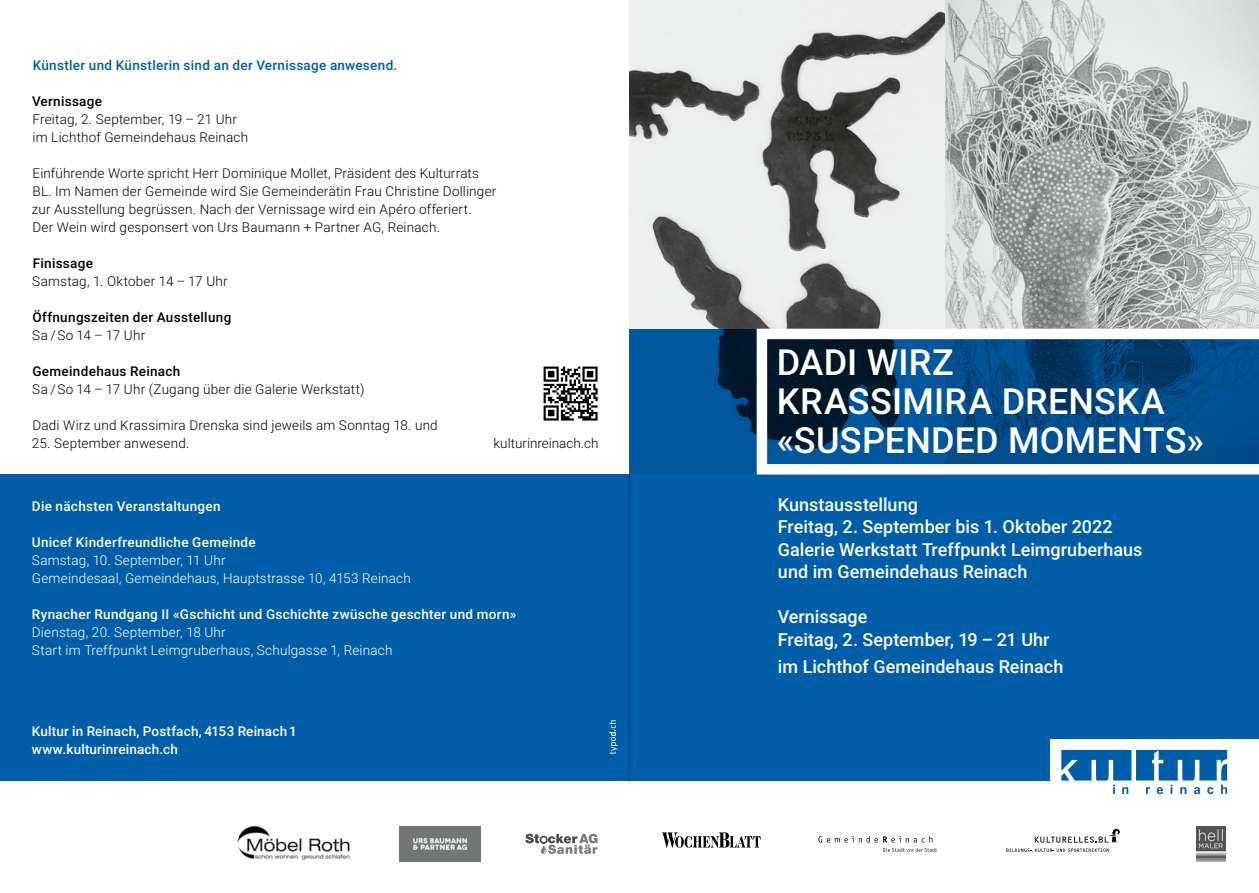
<style>
.page{position:relative;width:1259px;height:893px;background:#fff}
.page>*{position:absolute;margin:0;border:0;box-sizing:border-box;transform-origin:0 0}
.t1{font:500 36px/39px "Roboto";letter-spacing:.005em;color:#fff}
.t2{font:500 18px/22.5px "Roboto";color:#fff}
.t3{font:300 13.5px/18px "Roboto";letter-spacing:.015em;color:#000}
.t4{font:500 13.5px/18px "Roboto";letter-spacing:.02em;color:#fff}
.t5{font:300 13.5px/18px "Roboto";letter-spacing:.015em;color:#fff}
.t6{font:500 13.5px "Roboto";letter-spacing:.02em;color:#000}
.t7{font:500 13.5px "Roboto";letter-spacing:.02em;color:#005ea9}
</style>
<div class="page">
<svg style="left:1006px;top:829px;width:114px;height:23px"></svg>
<svg style="left:662px;top:832px;width:99px;height:16px"></svg>
<svg style="left:818px;top:836px;width:119px;height:16px"></svg>
<img style="left:399px;top:826px;width:82px;height:35px">
<img style="left:1196px;top:827px;width:30px;height:34px">
<svg style="left:525px;top:834px;width:72px;height:20px"></svg>
<img style="left:237px;top:826px;width:113px;height:35px">
<img style="left:629px;top:0;width:630px;height:329px">
<div style="left:0;top:475px;width:629px;height:306px;background:#005ea9"></div>
<svg style="left:609px;top:720px;width:9px;height:34px"></svg>
<div style="left:629px;top:329px;width:630px;height:452px;background:#005ea9"></div>
<div style="left:1050px;top:739px;width:209px;height:69px;background:#fff"></div>
<svg style="left:1061px;top:750px;width:166px;height:44px"></svg>
<svg style="left:756px;top:329px;width:503px;height:146px;background:#28608c"></svg>
<svg style="left:543px;top:367px;width:54px;height:54px"></svg>
<p class="t7" style="left:33px;top:55px;width:366px">Künstler und Künstlerin sind an der Vernissage anwesend.</p>
<p class="t6" style="left:32px;top:91px;width:71px">Vernissage</p>
<p class="t3" style="left:32px;top:109px;width:217px">Freitag, 2. September, 19 – 21 Uhr im Lichthof Gemeindehaus Reinach</p>
<p class="t3" style="left:32px;top:163px;width:466px">Einführende Worte spricht Herr Dominique Mollet, Präsident des Kulturrats BL. Im Namen der Gemeinde wird Sie Gemeinderätin Frau Christine Dollinger zur Ausstellung begrüssen. Nach der Vernissage wird ein Apéro offeriert.<br>Der Wein wird gesponsert von Urs Baumann + Partner AG, Reinach.</p>
<p class="t6" style="left:33px;top:253px;width:62px">Finissage</p>
<p class="t3" style="left:32px;top:271px;width:197px">Samstag, 1. Oktober 14 – 17 Uhr</p>
<p class="t6" style="left:32px;top:307px;width:200px">Öffnungszeiten der Ausstellung</p>
<p class="t3" style="left:32px;top:325px;width:114px">Sa / So 14 – 17 Uhr</p>
<p class="t6" style="left:32px;top:361px;width:149px">Gemeindehaus Reinach</p>
<p class="t3" style="left:32px;top:379px;width:334px">Sa / So 14 – 17 Uhr (Zugang über die Galerie Werkstatt)</p>
<p class="t3" style="left:32px;top:415px;width:407px">Dadi Wirz und Krassimira Drenska sind jeweils am Sonntag 18. und</p>
<p class="t3" style="left:32px;top:433px;width:159px">25. September anwesend.</p>
<p class="t3" style="left:493px;top:433px;width:106px">kulturinreinach.ch</p>
<p class="t4" style="left:32px;top:496px;width:190px">Die nächsten Veranstaltungen</p>
<p class="t4" style="left:32px;top:532px;width:225px">Unicef Kinderfreundliche Gemeinde</p>
<p class="t5" style="left:32px;top:550px;width:380px">Samstag, 10. September, 11 Uhr<br>Gemeindesaal, Gemeindehaus, Hauptstrasse 10, 4153 Reinach</p>
<p class="t4" style="left:32px;top:604px;width:486px">Rynacher Rundgang II «Gschicht und Gschichte zwüsche geschter und morn»</p>
<p class="t5" style="left:32px;top:622px;width:362px">Dienstag, 20. September, 18 Uhr<br>Start im Treffpunkt Leimgruberhaus, Schulgasse 1, Reinach</p>
<p class="t4" style="left:32px;top:721px;width:266px">Kultur in Reinach, Postfach, 4153 Reinach 1 www.kulturinreinach.ch</p>
<h1 class="t1" style="left:776px;top:342px;width:428px">DADI WIRZ<br>KRASSIMIRA DRENSKA «SUSPENDED MOMENTS»</h1>
<h2 class="t2" style="left:778px;top:492px;width:366px">Kunstausstellung<br>Freitag, 2. September bis 1. Oktober 2022<br>Galerie Werkstatt Treffpunkt Leimgruberhaus und im Gemeindehaus Reinach</h2>
<h2 class="t2" style="left:778px;top:605px;width:273px">Vernissage<br>Freitag, 2. September, 19 – 21 Uhr</h2>
<h2 class="t2" style="left:778px;top:654px;width:287px">im Lichthof Gemeindehaus Reinach</h2>
</div>
